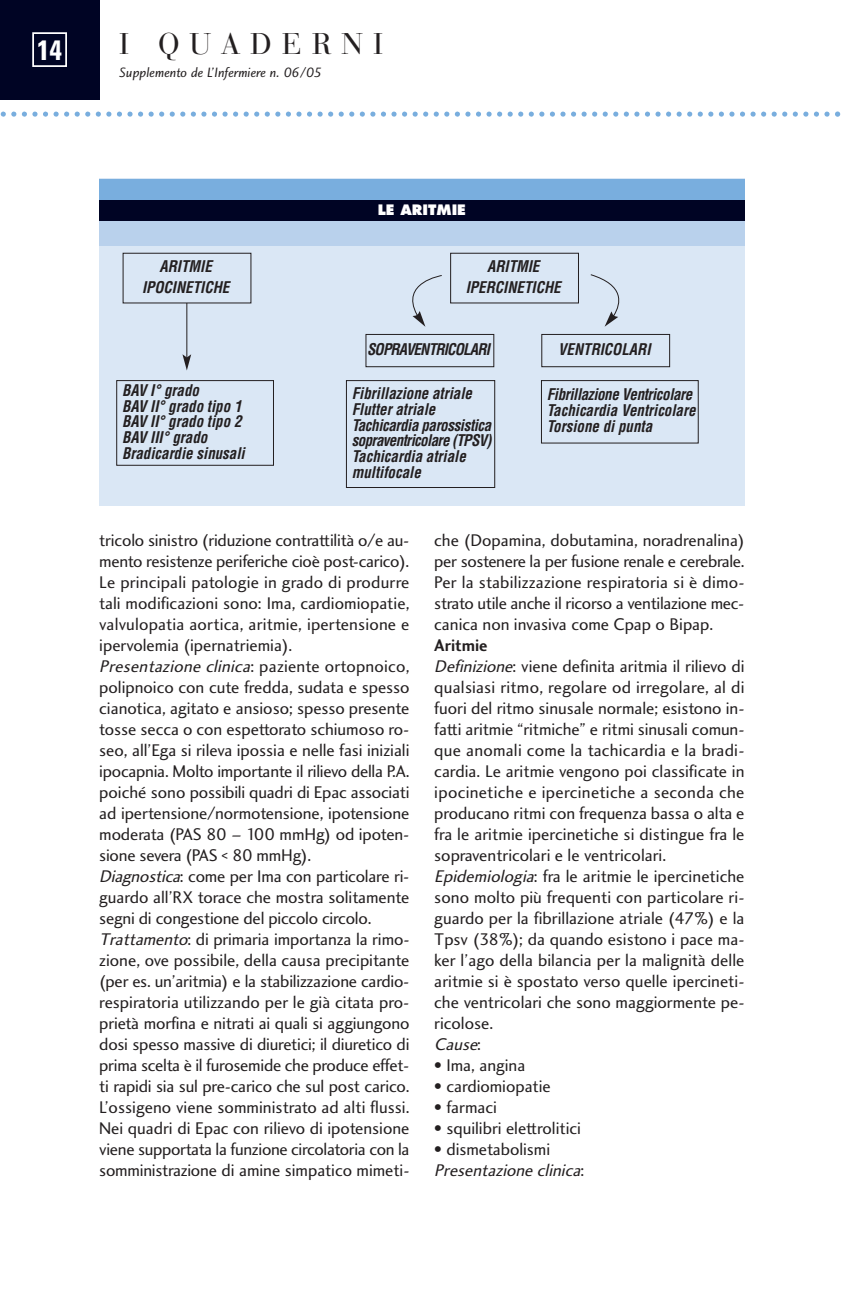
<style>
.page{position:relative;width:844px;height:1290px;background:#fff}
.page>*{position:absolute;margin:0;border:0;box-sizing:border-box;transform-origin:0 0}
.t1{font:29.75px "Bauer Bodoni";letter-spacing:.335em;color:#231f20}
.t2{font:700 condensed 28px "Univers";color:#fff}
.t3{font:17.5px/21px "Charlotte Sans Book Plain";color:#231f20}
.t4{font:italic 17.5px/21px "Charlotte Sans Book Plain";color:#231f20}
.t5{font:17.5px "Charlotte Sans Bold Plain";color:#231f20;scale:.95 1}
.t6{font:italic 700 condensed 15.75px/15.8px "Helvetica";color:#231f20;scale:.95 1}
.t7{font:italic 700 condensed 15.75px "Helvetica";letter-spacing:-.05em;color:#231f20;scale:.95 1}
.t8{font:14px "Charlotte Sans Book Italic Plain";color:#231f20}
.t9{font:800 14px "Futura";color:#fff}
.s1{font-style:italic}
.s2{font-style:normal}
</style>
<div class="page">
<div style="left:0;top:0;width:99px;height:99px;background:#000424"></div>
<div style="left:32px;top:32px;width:35px;height:35px;border:2px solid #fff"></div>
<svg style="left:0;top:111px;width:840px;height:6px"></svg>
<div style="left:99px;top:179px;width:645px;height:327px;background:#dae7f5"></div>
<div style="left:99px;top:220px;width:645px;height:25px;background:#b9d1ec"></div>
<div style="left:99px;top:179px;width:645px;height:24px;background:#79aede"></div>
<div style="left:116px;top:380px;width:158px;height:86px;border:1px solid #231f20"></div>
<div style="left:541px;top:380px;width:157px;height:63px;border:1px solid #231f20"></div>
<div style="left:99px;top:200px;width:645px;height:21px;background:#000424"></div>
<hr style="left:186px;top:302px;width:1px;height:55px;background:#231f20">
<svg style="left:182px;top:354px;width:9px;height:16px"></svg>
<div style="left:123px;top:253px;width:128px;height:50px;border:1px solid #231f20"></div>
<div style="left:365px;top:334px;width:129px;height:33px;border:1px solid #231f20"></div>
<div style="left:541px;top:334px;width:129px;height:33px;border:1px solid #231f20"></div>
<svg style="left:412px;top:252px;width:167px;height:75px"></svg>
<svg style="left:590px;top:274px;width:30px;height:53px"></svg>
<div style="left:346px;top:380px;width:149px;height:108px;border:1px solid #231f20"></div>
<h2 class="t2" style="left:37px;top:39px;width:26px">14</h2>
<h1 class="t1" style="left:119px;top:32px;width:265px">I QUADERNI</h1>
<p class="t8" style="left:119px;top:67px;width:205px">Supplemento de L’Infermiere n. 06/05</p>
<p class="t6" style="left:142px;top:257px;width:93px;line-height:21px;text-align:center">ARITMIE<br>IPOCINETICHE</p>
<p class="t9" style="left:378px;top:204px;width:90px">LE ARITMIE</p>
<p class="t6" style="left:466px;top:257px;width:101px;line-height:21px;text-align:center">ARITMIE<br>IPERCINETICHE</p>
<p class="t7" style="left:367px;top:343px;width:131px">SOPRAVENTRICOLARI</p>
<p class="t6" style="left:558px;top:343px;width:99px">VENTRICOLARI</p>
<p class="t6" style="left:122px;top:383px;width:131px">BAV I° grado<br>BAV II° grado tipo 1<br>BAV II° grado tipo 2<br>BAV III° grado<br>Bradicardie sinusali</p>
<p class="t6" style="left:547px;top:388px;width:158px">Fibrillazione Ventricolare<br>Tachicardia Ventricolare<br>Torsione di punta</p>
<p class="t6" style="left:352px;top:387px;width:148px">Fibrillazione atriale<br>Flutter atriale<br>Tachicardia parossistica sopraventricolare (TPSV)<br>Tachicardia atriale multifocale</p>
<p class="t3" style="left:99px;top:531px;width:312px">tricolo sinistro (riduzione contrattilità o/e au&shy;mento resistenze periferiche cioè post-carico).<br>Le principali patologie in grado di produrre tali modificazioni sono: Ima, cardiomiopatie, valvulopatia aortica, aritmie, ipertensione e ipervolemia (ipernatriemia).<br><span class="s1">Presentazione clinica</span>: p a z i e n te o rto p n o i c o , polipnoico con cute fredda, sudata e spesso cianotica, agitato e ansioso; spesso presente tosse secca o con espettorato schiumoso ro&shy;seo, all’Ega si rileva ipossia e nelle fasi iniziali ipocapnia. Molto importante il rilievo della P.A. poiché sono possibili quadri di Epac associati ad ipertensione/normotensione, ipotensione moderata (PAS 80 – 100 mmHg) od ipoten&shy;sione severa (PAS &lt; 80 mmHg).<br><span class="s1">Diagnostica</span>: come per Ima con particolare ri&shy;guardo all’RX torace che mostra solitamente segni di congestione del piccolo circolo.<br><span class="s1">Trattamento</span>: di primaria importanza la rimo&shy;zione, ove possibile, della causa precipitante (per es. un’aritmia) e la stabilizzazione cardio&shy;respiratoria utilizzando per le già citata pro&shy;prietà morfina e nitrati ai quali si aggiungono dosi spesso massive di diuretici; il diuretico di prima scelta è il furosemide che produce effet&shy;ti rapidi sia sul pre-carico che sul post carico.<br>L’ossigeno viene somministrato ad alti flussi.<br>Nei quadri di Epac con rilievo di ipotensione viene supportata la funzione circolatoria con la somministrazione di amine simpatico mimeti-</p>
<p class="t3" style="left:434px;top:531px;width:312px;text-align:justify">che (Dopamina, dobutamina, noradrenalina) per sostenere la per fusione renale e cerebrale.<br>Per la stabilizzazione respiratoria si è dimo&shy;strato utile anche il ricorso a ventilazione mec&shy;canica non invasiva come Cpap o Bipap.</p>
<p class="t5" style="left:434px;top:638px;width:57px">Aritmie</p>
<p class="t3" style="left:434px;top:657px;width:312px"><span class="s1">Definizione</span>: viene definita aritmia il rilievo di qualsiasi ritmo, regolare od irregolare, al di fuori del ritmo sinusale normale; esistono in&shy;fatti aritmie “ritmiche” e ritmi sinusali comun&shy;que anomali come la tachicardia e la bradi&shy;cardia. Le aritmie vengono poi classificate in ipocinetiche e ipercinetiche a seconda che producano ritmi con frequenza bassa o alta e fra le aritmie ipercinetiche si distingue fra le sopraventricolari e le ventricolari.<br><span class="s1">Epidemiologia</span>: fra le aritmie le ipercinetiche sono molto più frequenti con particolare ri&shy;guardo per la fibrillazione atriale (47%) e la Tpsv (38%); da quando esistono i pace ma&shy;ker l’ago della bilancia per la malignità delle aritmie si è spostato verso quelle ipercineti&shy;che ventricolari che sono maggiormente pe&shy;ricolose.<br><span class="s1">Cause</span>:</p>
<p class="t3" style="left:434px;top:1056px;width:93px">• Ima, angina</p>
<p class="t3" style="left:434px;top:1077px;width:118px">• cardiomiopatie</p>
<p class="t3" style="left:434px;top:1098px;width:64px">• farmaci</p>
<p class="t3" style="left:434px;top:1119px;width:148px">• squilibri elettrolitici</p>
<p class="t4" style="left:434px;top:1140px;width:151px"><span class="s2">• dismetabolismi<br></span>Presentazione clinica<span class="s2">:</span></p>
</div>
